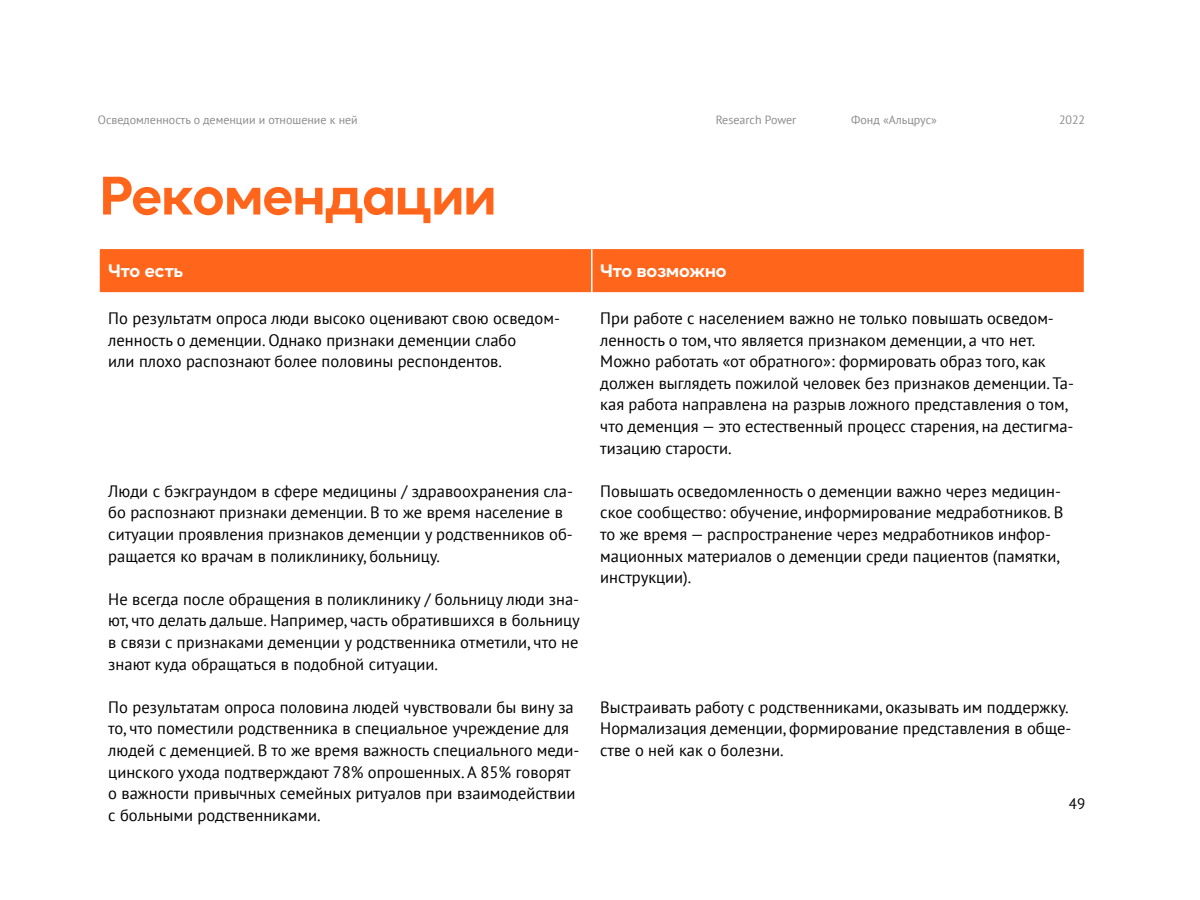
<style>
.page{position:relative;width:1200px;height:900px;background:#fff}
.page>*{position:absolute;margin:0;border:0;box-sizing:border-box;transform-origin:0 0}
.t1{font:700 54px "Okta Neue";letter-spacing:-.005em;color:#ff661b}
.t2{font:700 18px "Okta Neue";letter-spacing:-.005em;color:#fff}
.t3{font:16.5px/21.6px "PT Sans";color:#000}
.t4{font:15px "PT Sans";color:#000}
.t5{font:12px "PT Sans";color:#8c8c8c}
</style>
<div class="page">
<div style="left:100px;top:249px;width:984px;height:43px;background:#ff661b"></div>
<hr style="left:591px;top:249px;width:2px;height:43px;background:#fff">
<p class="t5" style="left:98px;top:112px;width:262px">Осведомленность о деменции и отношение к ней</p>
<p class="t5" style="left:716px;top:112px;width:82px">Research Power</p>
<p class="t5" style="left:851px;top:112px;width:87px">Фонд «Альцрус»</p>
<p class="t5" style="left:1059px;top:112px;width:28px">2022</p>
<h1 class="t1" style="left:100px;top:153px;width:398px">Рекомендации</h1>
<p class="t2" style="left:108px;top:257px;width:76px">Что есть</p>
<p class="t2" style="left:600px;top:257px;width:128px">Что возможно</p>
<p class="t3" style="left:108px;top:307px;width:453px">По результатм опроса люди высоко оценивают свою осведом&shy;ленность о деменции. Однако признаки деменции слабо<br>или плохо распознают более половины респондентов.</p>
<p class="t3" style="left:600px;top:307px;width:475px">При работе с населением важно не только повышать осведом&shy;ленность о том, что является признаком деменции, а что нет.<br>Можно работать «от обратного»: формировать образ того, как должен выглядеть пожилой человек без признаков деменции. Та&shy;кая работа направлена на разрыв ложного представления о том, что деменция — это естественный процесс старения, на дестигма&shy;тизацию старости.</p>
<p class="t3" style="left:108px;top:480px;width:466px">Люди с бэкграундом в сфере медицины / здравоохранения сла&shy;бо распознают признаки деменции. В то же время население в ситуации проявления признаков деменции у родственников об&shy;ращается ко врачам в поликлинику, больницу.</p>
<p class="t3" style="left:108px;top:588px;width:473px;text-align:justify">Не всегда после обращения в поликлинику / больницу люди зна&shy;ют, что делать дальше. Например, часть обратившихся в больницу в связи с признаками деменции у родственника отметили, что не знают куда обращаться в подобной ситуации.</p>
<p class="t3" style="left:600px;top:480px;width:465px">Повышать осведомленность о деменции важно через медицин&shy;ское сообщество: обучение, информирование медработников. В то же время — распространение через медработников инфор&shy;мационных материалов о деменции среди пациентов (памятки, инструкции).</p>
<p class="t3" style="left:108px;top:696px;width:473px">По результатам опроса половина людей чувствовали бы вину за то, что поместили родственника в специальное учреждение для людей с деменцией. В то же время важность специального меди&shy;цинского ухода подтверждают 78% опрошенных. А 85% говорят о важности привычных семейных ритуалов при взаимодействии с больными родственниками.</p>
<p class="t3" style="left:600px;top:696px;width:473px">Выстраивать работу с родственниками, оказывать им поддержку.<br>Нормализация деменции, формирование представления в обще&shy;стве о ней как о болезни.</p>
<p class="t4" style="left:1069px;top:795px;width:18px">49</p>
</div>
